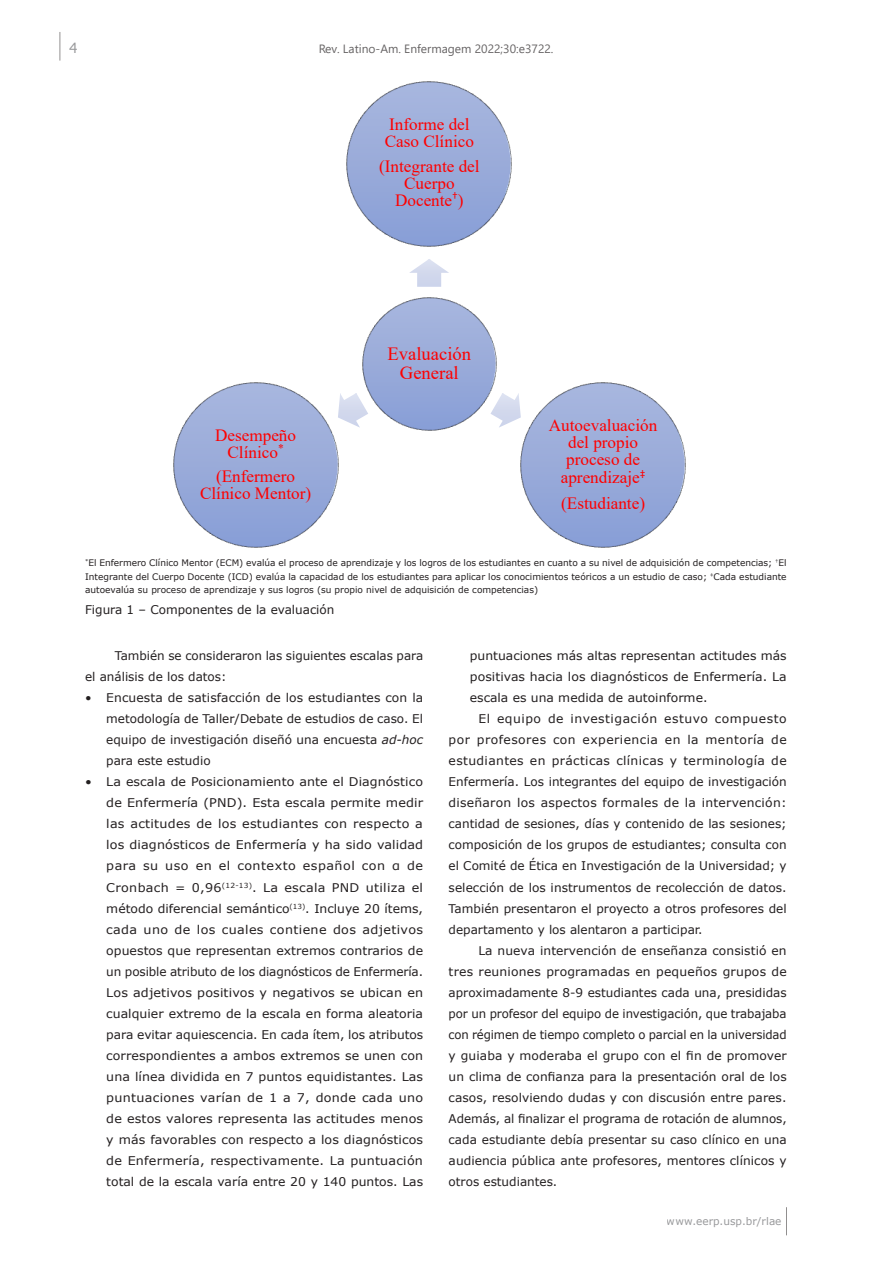
<style>
.page{position:relative;width:893px;height:1263px;background:#fff}
.page>*{position:absolute;margin:0;border:0;box-sizing:border-box;transform-origin:0 0}
.t1{font:18.6px/18.6px "Times New Roman";color:#f00;text-align:center}
.t2{font:17.1px/17.1px "Times New Roman";color:#f00;text-align:center}
.t3{font:13.5px "Geneva";color:#6c6d70}
.Texto{font:12px/21px "Verdana";color:#231f20;text-align:justify}
.t4{font:12px "Segoe UI";color:#231f20}
.Título_de_figura{font:12px "Verdana";color:#231f20}
.t5{font:10.5px "Verdana";color:#6c6d70}
.Rodapé_Fig{font:9px/13.5px "Verdana";color:#231f20;text-align:justify}
.s1{font-style:italic}
</style>
<div class="page">
<svg style="left:786px;top:1207px;width:1px;height:28px"></svg>
<svg style="left:60px;top:32px;width:1px;height:29px"></svg>
<img style="left:362px;top:297px;width:135px;height:134px">
<svg style="left:409px;top:259px;width:40px;height:28px"></svg>
<img style="left:346px;top:81px;width:166px;height:166px">
<svg style="left:490px;top:393px;width:29px;height:35px"></svg>
<img style="left:519px;top:382px;width:167px;height:166px">
<svg style="left:339px;top:393px;width:29px;height:35px"></svg>
<img style="left:173px;top:382px;width:166px;height:166px">
<p class="t3" style="left:68px;top:40px;width:11px">4</p>
<p class="t4" style="left:318px;top:38px;width:237px">Rev. Latino-Am. Enfermagem 2022;30:e3722.</p>
<p class="t2" style="left:385px;top:115px;width:91px;text-align:left">Informe del<br>Caso Clínico</p>
<p class="t2" style="left:379px;top:157px;width:102px">(Integrante del<br>Cuerpo<br>Docente<sup>†</sup>)</p>
<p class="t2" style="left:215px;top:426px;width:83px">Desempeño<br>Clínico<sup>*</sup></p>
<p class="t2" style="left:200px;top:467px;width:113px">(Enfermero<br>Clínico Mentor)</p>
<p class="t1" style="left:388px;top:344px;width:85px">Evaluación<br>General</p>
<p class="t2" style="left:549px;top:415px;width:110px;line-height:17.7px">Autoevaluación del propio proceso de aprendizaje<sup>‡</sup></p>
<p class="t2" style="left:561px;top:494px;width:85px">(Estudiante)</p>
<p class="Rodapé_Fig" style="left:85px;top:556px;width:703px"><sup>*</sup>El Enfermero Clínico Mentor (ECM) evalúa el proceso de aprendizaje y los logros de los estudiantes en cuanto a su nivel de adquisición de competencias; <sup>†</sup>El Integrante del Cuerpo Docente (ICD) evalúa la capacidad de los estudiantes para aplicar los conocimientos teóricos a un estudio de caso; <sup>‡</sup>Cada estudiante autoevalúa su proceso de aprendizaje y sus logros (su propio nivel de adquisición de competencias)</p>
<p class="Título_de_figura" style="left:85px;top:602px;width:251px">Figura 1 – Componentes de la evaluación</p>
<p class="Texto" style="left:85px;top:645px;width:340px;text-indent:30px">También se consideraron las siguientes escalas para el análisis de los datos:</p>
<p class="Texto" style="left:106px;top:687px;width:318px;text-indent:-21px">• Encuesta de satisfacción de los estudiantes con la metodología de Taller/Debate de estudios de caso. El equipo de investigación diseñó una encuesta <span class="s1">ad-hoc </span>para este estudio</p>
<p class="Texto" style="left:106px;top:771px;width:318px;text-indent:-21px">• La escala de Posicionamiento ante el Diagnóstico de Enfermería (PND). Esta escala permite medir las actitudes de los estudiantes con respecto a los diagnósticos de Enfermería y ha sido validad para su uso en el contexto español con α de Cronbach = 0,96<sup>(12-13)</sup>. La escala PND utiliza el método diferencial semántico<sup>(13)</sup>. Incluye 20 ítems, cada uno de los cuales contiene dos adjetivos opuestos que representan extremos contrarios de un posible atributo de los diagnósticos de Enfermería.<br>Los adjetivos positivos y negativos se ubican en cualquier extremo de la escala en forma aleatoria para evitar aquiescencia. En cada ítem, los atributos correspondientes a ambos extremos se unen con una línea dividida en 7 puntos equidistantes. Las puntuaciones varían de 1 a 7, donde cada uno de estos valores representa las actitudes menos y más favorables con respecto a los diagnósticos de Enfermería, respectivamente. La puntuación total de la escala varía entre 20 y 140 puntos. Las</p>
<p class="Texto" style="left:470px;top:645px;width:318px">puntuaciones más altas representan actitudes más positivas hacia los diagnósticos de Enfermería. La escala es una medida de autoinforme.</p>
<p class="Texto" style="left:449px;top:708px;width:340px;text-indent:30px">El equipo de investigación estuvo compuesto por profesores con experiencia en la mentoría de estudiantes en prácticas clínicas y terminología de Enfermería. Los integrantes del equipo de investigación diseñaron los aspectos formales de la intervención: cantidad de sesiones, días y contenido de las sesiones; composición de los grupos de estudiantes; consulta con el Comité de Ética en Investigación de la Universidad; y selección de los instrumentos de recolección de datos.<br>También presentaron el proyecto a otros profesores del departamento y los alentaron a participar.</p>
<p class="Texto" style="left:449px;top:940px;width:340px;text-indent:30px">La nueva intervención de enseñanza consistió en tres reuniones programadas en pequeños grupos de aproximadamente 8-9 estudiantes cada una, presididas por un profesor del equipo de investigación, que trabajaba con régimen de tiempo completo o parcial en la universidad y guiaba y moderaba el grupo con el fin de promover un clima de confianza para la presentación oral de los casos, resolviendo dudas y con discusión entre pares.<br>Además, al finalizar el programa de rotación de alumnos, cada estudiante debía presentar su caso clínico en una audiencia pública ante profesores, mentores clínicos y otros estudiantes.</p>
<p class="t5" style="left:667px;top:1214px;width:116px">www.eerp.usp.br/rlae</p>
</div>
